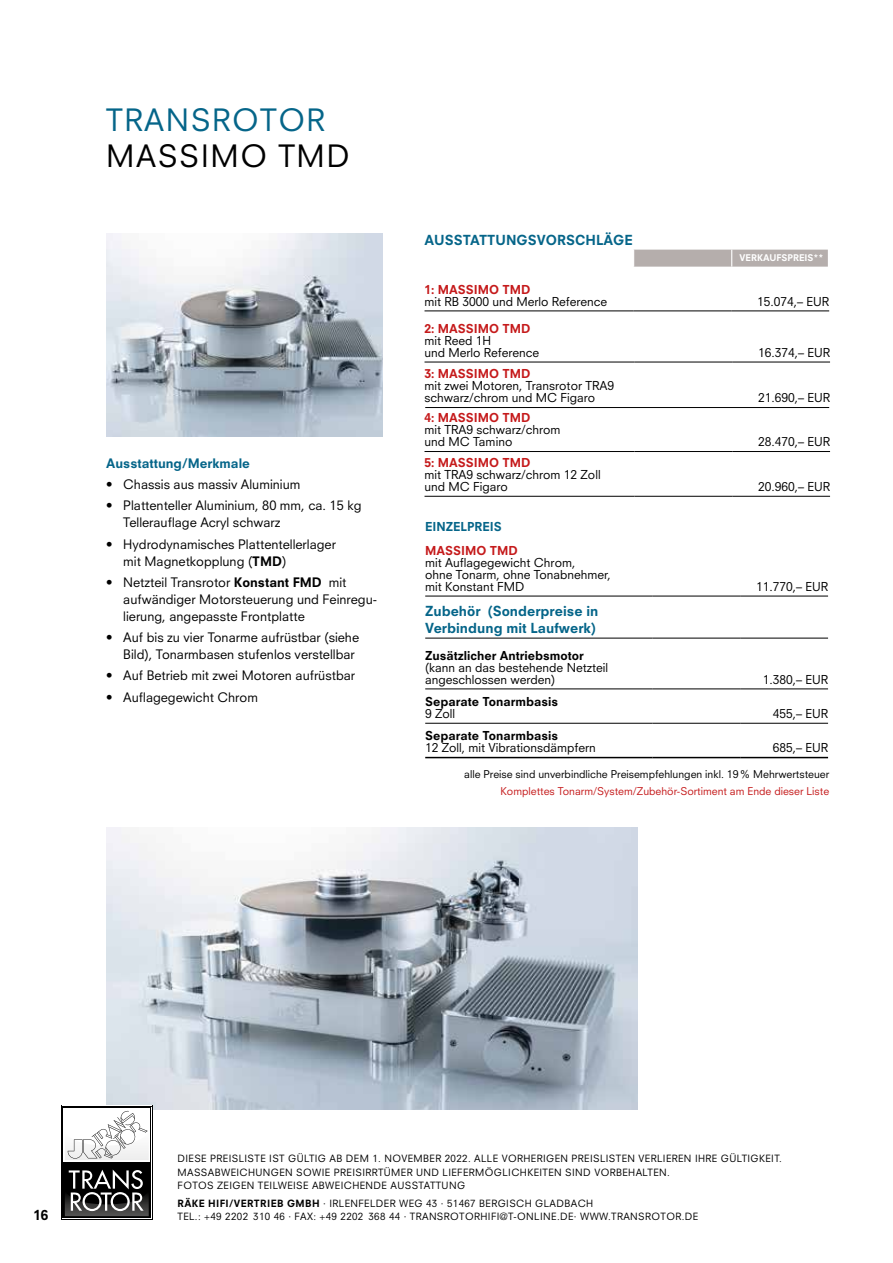
<style>
.page{position:relative;width:893px;height:1263px;background:#fff}
.page>*{position:absolute;margin:0;border:0;box-sizing:border-box;transform-origin:0 0}
.t1{font:30px "Neuzeit S";letter-spacing:.05em;color:#056589}
.t2{font:30px "Neuzeit S";letter-spacing:.05em;color:#000}
.t3{font:800 13.5px/17px "Neuzeit S";color:#056589}
.t4{font:800 13.5px "Neuzeit S";color:#000}
.t5{font:12.75px/17px "Neuzeit S";color:#000}
.t6{font:800 12.75px "Neuzeit S";color:#056589}
.t7{font:12px/12px "Neuzeit S";color:#000}
.t8{font:800 12px "Neuzeit S";color:#c51a1b}
.t9{font:800 12px "Neuzeit S";color:#000}
.t10{font:800 12px "Neuzeit S";color:#056589}
.t11{font:10.5px "Neuzeit S";color:#000}
.t12{font:10.5px "Neuzeit S";color:#c51a1b}
.t13{font:9.75px/13.5px "Neuzeit S";letter-spacing:.04em;color:#000}
.t14{font:800 9px "Neuzeit S";color:#fff}
.s1{font-weight:800}
</style>
<div class="page">
<svg style="left:634px;top:250px;width:194px;height:17px;background:#b7b0ae"></svg>
<img style="left:106px;top:234px;width:277px;height:202px">
<img style="left:106px;top:827px;width:532px;height:283px">
<hr style="left:425px;top:596px;width:227px;height:1px;background:#000">
<hr style="left:652px;top:596px;width:88px;height:1px;background:#000">
<hr style="left:740px;top:596px;width:88px;height:1px;background:#000">
<hr style="left:425px;top:638px;width:227px;height:1px;background:#000">
<hr style="left:652px;top:638px;width:88px;height:1px;background:#000">
<hr style="left:740px;top:638px;width:88px;height:1px;background:#000">
<hr style="left:425px;top:688px;width:227px;height:1px;background:#000">
<hr style="left:652px;top:688px;width:88px;height:1px;background:#000">
<hr style="left:740px;top:688px;width:88px;height:1px;background:#000">
<hr style="left:425px;top:723px;width:227px;height:1px;background:#000">
<hr style="left:652px;top:723px;width:88px;height:1px;background:#000">
<hr style="left:740px;top:723px;width:88px;height:1px;background:#000">
<hr style="left:425px;top:757px;width:227px;height:1px;background:#000">
<hr style="left:652px;top:757px;width:88px;height:1px;background:#000">
<hr style="left:740px;top:757px;width:88px;height:1px;background:#000">
<hr style="left:424px;top:310px;width:210px;height:1px;background:#000">
<hr style="left:634px;top:310px;width:97px;height:1px;background:#000">
<hr style="left:731px;top:310px;width:98px;height:1px;background:#000">
<hr style="left:424px;top:362px;width:210px;height:1px;background:#000">
<hr style="left:634px;top:362px;width:98px;height:1px;background:#000">
<hr style="left:732px;top:362px;width:98px;height:1px;background:#000">
<hr style="left:424px;top:451px;width:210px;height:1px;background:#000">
<hr style="left:634px;top:451px;width:98px;height:1px;background:#000">
<hr style="left:732px;top:451px;width:98px;height:1px;background:#000">
<hr style="left:424px;top:496px;width:210px;height:1px;background:#000">
<hr style="left:634px;top:496px;width:98px;height:1px;background:#000">
<hr style="left:732px;top:496px;width:98px;height:1px;background:#000">
<hr style="left:425px;top:407px;width:404px;height:1px;background:#000">
<div style="left:61px;top:1106px;width:92px;height:114px;background:#fff"></div>
<hr style="left:61px;top:1106px;width:1px;height:114px;background:#000">
<hr style="left:63px;top:1107px;width:1px;height:55px;background:#000">
<hr style="left:63px;top:1107px;width:88px;height:1px;background:#000">
<hr style="left:61px;top:1106px;width:92px;height:1px;background:#000">
<hr style="left:152px;top:1106px;width:1px;height:114px;background:#000">
<hr style="left:150px;top:1107px;width:1px;height:55px;background:#000">
<hr style="left:63px;top:1162px;width:88px;height:1px;background:#000">
<hr style="left:61px;top:1219px;width:92px;height:1px;background:#000">
<div style="left:63px;top:1163px;width:88px;height:55px;background:#000"></div>
<svg style="left:65px;top:1111px;width:84px;height:49px"></svg>
<svg style="left:65px;top:1169px;width:84px;height:47px"></svg>
<h1 class="t1" style="left:106px;top:101px;width:220px">TRANSROTOR</h1>
<h1 class="t2" style="left:106px;top:137px;width:245px">MASSIMO TMD</h1>
<p class="t6" style="left:106px;top:455px;width:145px">Ausstattung/Merkmale</p>
<p class="t5" style="left:106px;top:476px;width:196px">• Chassis aus massiv Aluminium</p>
<p class="t5" style="left:123px;top:497px;width:240px;text-indent:-17px">• Plattenteller Aluminium, 80 mm, ca. 15 kg<br>Tellerauflage Acryl schwarz</p>
<p class="t5" style="left:123px;top:535px;width:214px;text-indent:-17px">• Hydrodynamisches Plattentellerlager mit Magnetkopplung (<span class="s1">TMD</span>)</p>
<p class="t5" style="left:123px;top:574px;width:255px;text-indent:-17px">• Netzteil Transrotor <span class="s1">Konstant FMD</span> mit aufwändiger Motorsteuerung und Feinregu&shy;lierung, angepasste Frontplatte</p>
<p class="t5" style="left:123px;top:629px;width:237px;text-indent:-17px">• Auf bis zu vier Tonarme aufrüstbar (siehe<br>Bild), Tonarmbasen stufenlos verstellbar</p>
<p class="t5" style="left:106px;top:667px;width:250px">• Auf Betrieb mit zwei Motoren aufrüstbar</p>
<p class="t5" style="left:106px;top:688px;width:153px">• Auflagegewicht Chrom</p>
<p class="t3" style="left:424px;top:231px;width:210px">AUSSTATTUNGSVORSCHLÄGE</p>
<p class="t8" style="left:424px;top:282px;width:107px">1: MASSIMO TMD</p>
<p class="t7" style="left:424px;top:295px;width:184px">mit RB 3000 und Merlo Reference</p>
<p class="t7" style="left:757px;top:295px;width:74px">15.074,– EUR</p>
<p class="t8" style="left:424px;top:321px;width:107px">2: MASSIMO TMD</p>
<p class="t7" style="left:424px;top:334px;width:116px">mit Reed 1H<br>und Merlo Reference</p>
<p class="t14" style="left:740px;top:252px;width:86px">VERKAUFSPREIS**</p>
<p class="t7" style="left:758px;top:346px;width:74px">16.374,– EUR</p>
<p class="t8" style="left:424px;top:366px;width:107px">3: MASSIMO TMD</p>
<p class="t7" style="left:424px;top:379px;width:191px">mit zwei Motoren, Transrotor TRA9 schwarz/chrom und MC Figaro</p>
<p class="t8" style="left:424px;top:411px;width:107px">4: MASSIMO TMD</p>
<p class="t7" style="left:424px;top:424px;width:138px">mit TRA9 schwarz/chrom und MC Tamino</p>
<p class="t8" style="left:424px;top:455px;width:107px">5: MASSIMO TMD</p>
<p class="t7" style="left:424px;top:469px;width:178px">mit TRA9 schwarz/chrom 12 Zoll und MC Figaro</p>
<p class="t10" style="left:425px;top:519px;width:78px">EINZELPREIS</p>
<p class="t8" style="left:425px;top:543px;width:94px">MASSIMO TMD</p>
<p class="t7" style="left:425px;top:556px;width:187px">mit Auflagegewicht Chrom,<br>ohne Tonarm, ohne Tonabnehmer, mit Konstant FMD</p>
<p class="t3" style="left:425px;top:602px;width:175px">Zubehör (Sonderpreise in<br>Verbindung mit Laufwerk)</p>
<p class="t9" style="left:425px;top:648px;width:160px">Zusätzlicher Antriebsmotor</p>
<p class="t7" style="left:425px;top:661px;width:184px">(kann an das bestehende Netzteil angeschlossen werden)</p>
<p class="t7" style="left:758px;top:391px;width:74px">21.690,– EUR</p>
<p class="t7" style="left:758px;top:436px;width:74px">28.470,– EUR</p>
<p class="t7" style="left:758px;top:481px;width:74px">20.960,– EUR</p>
<p class="t7" style="left:756px;top:580px;width:74px">11.770,– EUR</p>
<p class="t7" style="left:763px;top:673px;width:67px">1.380,– EUR</p>
<p class="t9" style="left:425px;top:694px;width:135px">Separate Tonarmbasis</p>
<p class="t7" style="left:425px;top:708px;width:32px">9 Zoll</p>
<p class="t7" style="left:773px;top:708px;width:57px">455,– EUR</p>
<p class="t9" style="left:425px;top:729px;width:135px">Separate Tonarmbasis</p>
<p class="t7" style="left:425px;top:742px;width:172px">12 Zoll, mit Vibrationsdämpfern</p>
<p class="t7" style="left:773px;top:742px;width:57px">685,– EUR</p>
<p class="t11" style="left:464px;top:767px;width:366px">alle Preise sind unverbindliche Preisempfehlungen inkl. 19% Mehrwertsteuer</p>
<p class="t12" style="left:500px;top:784px;width:330px">Komplettes Tonarm/System/Zubehör-Sortiment am Ende dieser Liste</p>
<p class="t13" style="left:178px;top:1152px;width:606px">DIESE PREISLISTE IST GÜLTIG AB DEM 1. NOVEMBER 2022. ALLE VORHERIGEN PREISLISTEN VERLIEREN IHRE GÜLTIGKEIT.<br>MASSABWEICHUNGEN SOWIE PREISIRRTÜMER UND LIEFERMÖGLICHKEITEN SIND VORBEHALTEN.<br>FOTOS ZEIGEN TEILWEISE ABWEICHENDE AUSSTATTUNG</p>
<p class="t13" style="left:178px;top:1196px;width:417px"><span class="s1">RÄKE HIFI/VERTRIEB GMBH</span> · IRLENFELDER WEG 43 · 51467 BERGISCH GLADBACH</p>
<p class="t4" style="left:33px;top:1207px;width:17px">16</p>
<p class="t13" style="left:178px;top:1210px;width:522px">TEL.: +49 2202 310 46 · FAX: +49 2202 368 44 · TRANSROTORHIFI@T-ONLINE.DE· WWW.TRANSROTOR.DE</p>
</div>
